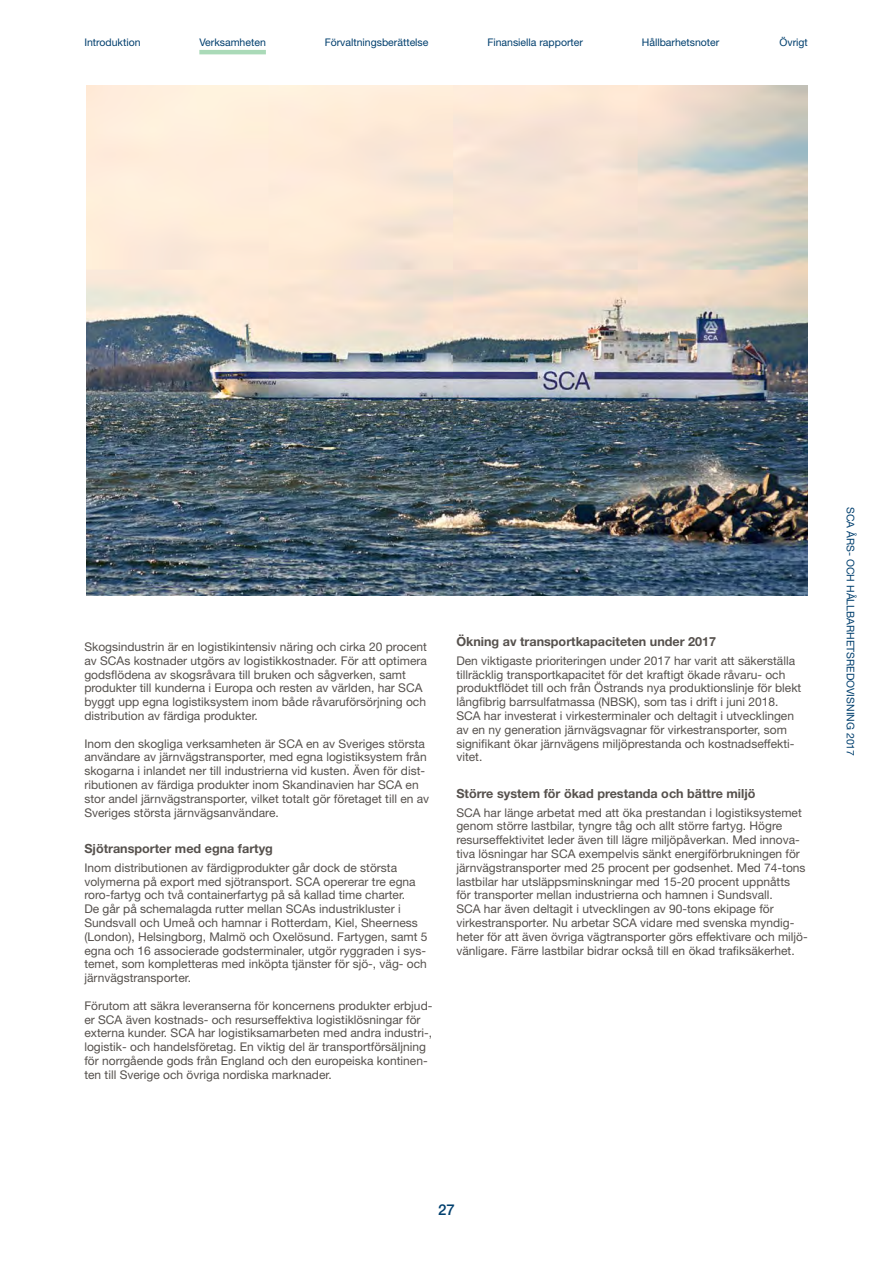
<style>
.page{position:relative;width:893px;height:1263px;background:#fff}
.page>*{position:absolute;margin:0;border:0;box-sizing:border-box;transform-origin:0 0}
.t1{font:500 15px "Helvetica Neue LT Std";color:#003f6e}
.Mellanbrubrik_1{font:700 12.6px "Helvetica Neue LT Std";color:#56514d}
.Brödtext{font:12px/13.8px "Helvetica Neue LT Std";color:#56514d}
.t2{font:10.5px "Helvetica Neue LT Std";color:#003f6e}
</style>
<div class="page">
<img style="left:86px;top:86px;width:722px;height:509px">
<hr style="left:199px;top:50px;width:67px;height:4px;background:#aadab8">
<p class="t2" style="left:84px;top:36px;width:58px">Introduktion</p>
<p class="t2" style="left:199px;top:36px;width:68px">Verksamheten</p>
<p class="t2" style="left:325px;top:36px;width:105px">Förvaltningsberättelse</p>
<p class="t2" style="left:487px;top:36px;width:97px">Finansiella rapporter</p>
<p class="t2" style="left:642px;top:36px;width:79px">Hållbarhetsnoter</p>
<p class="t2" style="left:779px;top:36px;width:30px">Övrigt</p>
<p class="Brödtext" style="left:84px;top:640px;width:344px">Skogsindustrin är en logistikintensiv näring och cirka 20 procent av SCAs kostnader utgörs av logistikkostnader. För att optimera godsflödena av skogsråvara till bruken och sågverken, samt produkter till kunderna i Europa och resten av världen, har SCA byggt upp egna logistiksystem inom både råvaruförsörjning och distribution av färdiga produkter.</p>
<p class="Brödtext" style="left:84px;top:736px;width:346px">Inom den skogliga verksamheten är SCA en av Sveriges största användare av järnvägstransporter, med egna logistiksystem från skogarna i inlandet ner till industrierna vid kusten. Även för dist&shy;ributionen av färdiga produkter inom Skandinavien har SCA en stor andel järnvägstransporter, vilket totalt gör företaget till en av Sveriges största järnvägsanvändare.</p>
<p class="Mellanbrubrik_1" style="left:84px;top:841px;width:190px">Sjötransporter med egna fartyg</p>
<p class="Brödtext" style="left:84px;top:860px;width:345px">Inom distributionen av färdigprodukter går dock de största volymerna på export med sjötransport. SCA opererar tre egna roro-fartyg och två containerfartyg på så kallad time charter.<br>De går på schemalagda rutter mellan SCAs industrikluster i Sundsvall och Umeå och hamnar i Rotterdam, Kiel, Sheerness (London), Helsingborg, Malmö och Oxelösund. Fartygen, samt 5 egna och 16 associerade godsterminaler, utgör ryggraden i sys&shy;temet, som kompletteras med inköpta tjänster för sjö-, väg- och järnvägstransporter.</p>
<p class="Brödtext" style="left:84px;top:998px;width:350px">Förutom att säkra leveranserna för koncernens produkter erbjud&shy;er SCA även kostnads- och resurseffektiva logistiklösningar för externa kunder. SCA har logistiksamarbeten med andra industri-, logistik- och handelsföretag. En viktig del är transportförsäljning för norrgående gods från England och den europeiska kontinen&shy;ten till Sverige och övriga nordiska marknader.</p>
<p class="Mellanbrubrik_1" style="left:456px;top:634px;width:261px">Ökning av transportkapaciteten under 2017</p>
<p class="Brödtext" style="left:456px;top:653px;width:346px">Den viktigaste prioriteringen under 2017 har varit att säkerställa tillräcklig transportkapacitet för det kraftigt ökade råvaru- och produktflödet till och från Östrands nya produktionslinje för blekt långfibrig barrsulfatmassa (NBSK), som tas i drift i juni 2018.<br>SCA har investerat i virkesterminaler och deltagit i utvecklingen av en ny generation järnvägsvagnar för virkestransporter, som signifikant ökar järnvägens miljöprestanda och kostnadseffekti&shy;vitet.</p>
<p class="Mellanbrubrik_1" style="left:456px;top:786px;width:301px">Större system för ökad prestanda och bättre miljö</p>
<p class="Brödtext" style="left:456px;top:805px;width:353px">SCA har länge arbetat med att öka prestandan i logistiksystemet genom större lastbilar, tyngre tåg och allt större fartyg. Högre resurseffektivitet leder även till lägre miljöpåverkan. Med innova&shy;tiva lösningar har SCA exempelvis sänkt energiförbrukningen för järnvägstransporter med 25 procent per godsenhet. Med 74-tons lastbilar har utsläppsminskningar med 15-20 procent uppnåtts<br>för transporter mellan industrierna och hamnen i Sundsvall.<br>SCA har även deltagit i utvecklingen av 90-tons ekipage för virkestransporter. Nu arbetar SCA vidare med svenska myndig&shy;heter för att även övriga vägtransporter görs effektivare och miljö&shy;vänligare. Färre lastbilar bidrar också till en ökad trafiksäkerhet.</p>
<p class="t2" style="left:857px;top:507px;width:251px;rotate:90deg">SCA ÅRS- OCH HÅLLBARHETSREDOVISNING 2017</p>
<p class="t1" style="left:438px;top:1201px;width:18px">27</p>
</div>
